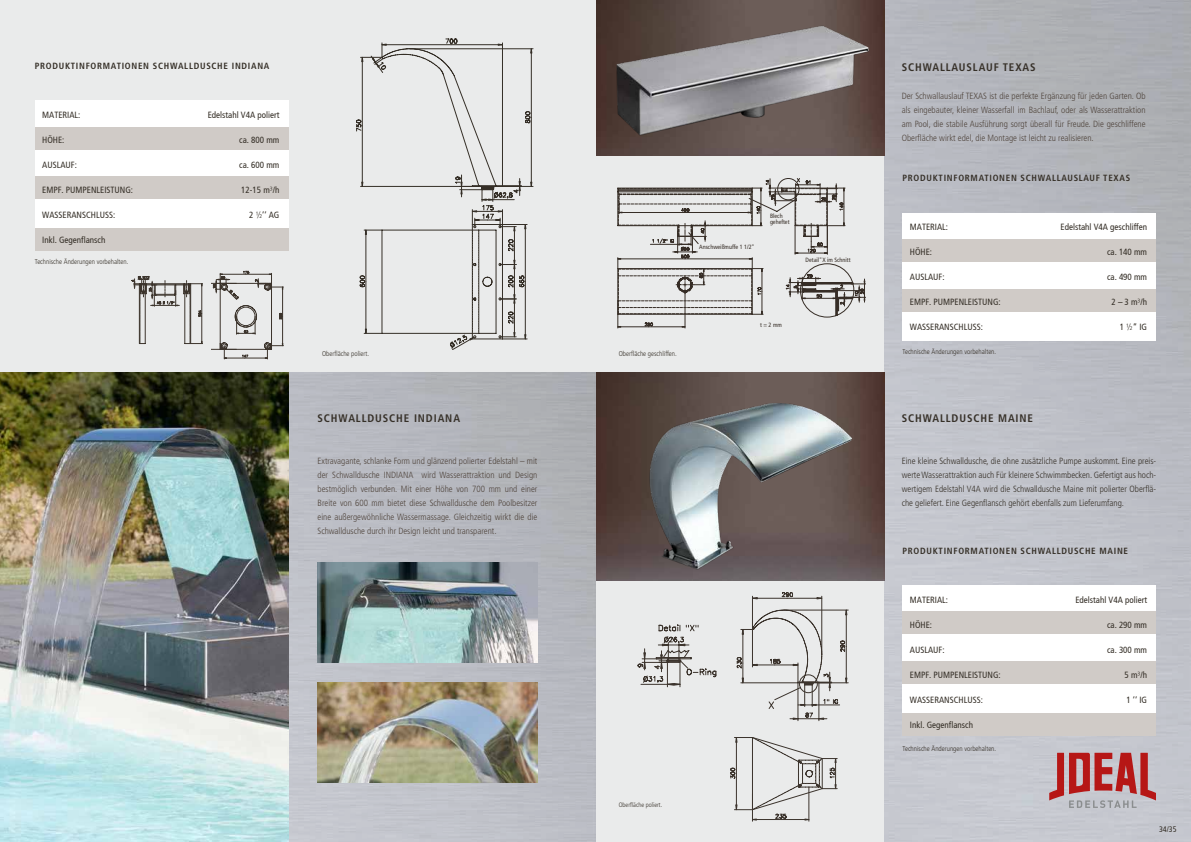
<style>
.page{position:relative;width:1191px;height:842px;background:#fff}
.page>*{position:absolute;margin:0;border:0;box-sizing:border-box;transform-origin:0 0}
.t1{font:700 condensed 11px "Frutiger";letter-spacing:.08em;color:#363028}
.t2{font:300 condensed 9px/14px "Frutiger";color:#50453d;text-align:justify}
.t3{font:condensed 9px "Frutiger";color:#363028}
.t4{font:300 condensed 9px/14px "Frutiger";color:#363028;text-align:justify}
.t5{font:700 condensed 9px "Frutiger";letter-spacing:.08em;color:#363028}
.t6{font:condensed 8px "Frutiger";color:#363028}
.t7{font:300 condensed 7px "Frutiger";color:#363028}
.t8{font:300 condensed 6.5px "Frutiger";color:#363028}
.t9{font:condensed 6.2px/6.2px "Frutiger";color:#362d26}
.s1{font-weight:300}
</style>
<div class="page">
<div style="left:596px;top:373px;width:305px;height:469px;background:#eaebeb"></div>
<div style="left:0;top:0;width:1191px;height:373px;background:#eaebeb"></div>
<img style="left:884px;top:0;width:307px;height:842px">
<img style="left:288px;top:373px;width:307px;height:469px">
<img style="left:0;top:373px;width:288px;height:469px">
<div style="left:35px;top:101px;width:253px;height:150px;background:#fff"></div>
<div style="left:35px;top:176px;width:253px;height:23px;background:#d0cbc7"></div>
<div style="left:35px;top:228px;width:253px;height:23px;background:#d0cbc7"></div>
<div style="left:35px;top:127px;width:253px;height:22px;background:#d0cbc7"></div>
<div style="left:902px;top:585px;width:254px;height:128px;background:#fff"></div>
<div style="left:902px;top:661px;width:254px;height:23px;background:#d0cbc7"></div>
<div style="left:902px;top:713px;width:254px;height:23px;background:#d0cbc7"></div>
<div style="left:902px;top:612px;width:254px;height:22px;background:#d0cbc7"></div>
<div style="left:902px;top:213px;width:254px;height:128px;background:#fff"></div>
<div style="left:902px;top:289px;width:254px;height:22px;background:#d0cbc7"></div>
<div style="left:902px;top:239px;width:254px;height:23px;background:#d0cbc7"></div>
<hr style="left:797px;top:683px;width:1px;height:38px;background:#3c342d">
<hr style="left:818px;top:683px;width:1px;height:38px;background:#3c342d">
<hr style="left:821px;top:596px;width:1px;height:59px;background:#3c342d">
<hr style="left:752px;top:596px;width:1px;height:33px;background:#3c342d">
<hr style="left:752px;top:598px;width:35px;height:1px;background:#3c342d">
<hr style="left:787px;top:598px;width:34px;height:1px;background:#3c342d">
<svg style="left:782px;top:592px;width:11px;height:5px"></svg>
<svg style="left:737px;top:609px;width:111px;height:110px"></svg>
<svg style="left:730px;top:737px;width:107px;height:84px"></svg>
<svg style="left:637px;top:625px;width:79px;height:62px"></svg>
<hr style="left:502px;top:186px;width:31px;height:1px;background:#352f27">
<hr style="left:410px;top:49px;width:123px;height:1px;background:#352f27">
<svg style="left:356px;top:39px;width:176px;height:311px"></svg>
<svg style="left:131px;top:276px;width:72px;height:68px"></svg>
<svg style="left:212px;top:270px;width:71px;height:89px"></svg>
<img style="left:317px;top:563px;width:220px;height:99px">
<img style="left:317px;top:683px;width:220px;height:99px">
<svg style="left:617px;top:178px;width:248px;height:150px"></svg>
<img style="left:596px;top:0;width:288px;height:156px">
<img style="left:596px;top:373px;width:288px;height:207px">
<img style="left:611px;top:399px;width:258px;height:172px">
<svg style="left:1049px;top:753px;width:107px;height:55px;background:#bd7c80"></svg>
<p class="t5" style="left:35px;top:61px;width:236px">PRODUKTINFORMATIONEN SCHWALLDUSCHE INDIANA</p>
<p class="t3" style="left:42px;top:109px;width:40px">MATERIAL:</p>
<p class="t3" style="left:208px;top:109px;width:73px">Edelstahl V4A poliert</p>
<p class="t3" style="left:42px;top:134px;width:24px">HÖHE:</p>
<p class="t3" style="left:239px;top:134px;width:42px">ca. 800 mm</p>
<p class="t3" style="left:42px;top:159px;width:36px">AUSLAUF:</p>
<p class="t3" style="left:239px;top:159px;width:42px">ca. 600 mm</p>
<p class="t3" style="left:42px;top:184px;width:92px">EMPF. PUMPENLEISTUNG:</p>
<p class="t3" style="left:241px;top:184px;width:40px">12-15 m<span class="s1">³</span>/h</p>
<p class="t3" style="left:42px;top:209px;width:74px">WASSERANSCHLUSS:</p>
<p class="t3" style="left:249px;top:209px;width:32px">2 <span class="s1">½</span>‘‘ AG</p>
<p class="t3" style="left:42px;top:234px;width:65px">Inkl. Gegenflansch</p>
<p class="t7" style="left:35px;top:258px;width:95px">Technische Änderungen vorbehalten.</p>
<p class="t7" style="left:322px;top:350px;width:49px">Oberfläche poliert.</p>
<p class="t1" style="left:317px;top:412px;width:144px">SCHWALLDUSCHE INDIANA</p>
<p class="t2" style="left:317px;top:454px;width:221px">Extravagante, schlanke Form und glänzend polierter Edelstahl – mit der Schwalldusche INDIANA wird Wasserattraktion und Design bestmöglich verbunden. Mit einer Höhe von 700 mm und einer Breite von 600 mm bietet diese Schwalldusche dem Poolbesitzer eine außergewöhnliche Wassermassage. Gleichzeitig wirkt die die Schwalldusche durch ihr Design leicht und transparent.</p>
<p class="t9" style="left:699px;top:243px;width:57px">Anschweißmuffe 1 1/2"</p>
<p class="t9" style="left:770px;top:212px;width:21px">Blech geheftet</p>
<p class="t9" style="left:805px;top:257px;width:46px">Detail"X im Schnitt</p>
<p class="t7" style="left:619px;top:350px;width:60px">Oberfläche geschliffen.</p>
<p class="t9" style="left:760px;top:322px;width:23px">t = 2 mm</p>
<p class="t8" style="left:619px;top:801px;width:45px">Oberfläche poliert.</p>
<p class="t1" style="left:901px;top:60px;width:135px">SCHWALLAUSLAUF TEXAS</p>
<p class="t2" style="left:901px;top:89px;width:245px">Der Schwallauslauf TEXAS ist die perfekte Ergänzung für jeden Garten. Ob als eingebauter, kleiner Wasserfall im Bachlauf, oder als Wasserattraktion am Pool, die stabile Ausführung sorgt überall für Freude. Die geschliffene Oberfläche wirkt edel, die Montage ist leicht zu realisieren.</p>
<p class="t5" style="left:902px;top:173px;width:229px">PRODUKTINFORMATIONEN SCHWALLAUSLAUF TEXAS</p>
<p class="t3" style="left:910px;top:222px;width:40px">MATERIAL:</p>
<p class="t3" style="left:1060px;top:222px;width:88px">Edelstahl V4A geschliffen</p>
<p class="t3" style="left:910px;top:247px;width:24px">HÖHE:</p>
<p class="t3" style="left:1107px;top:247px;width:42px">ca. 140 mm</p>
<p class="t3" style="left:910px;top:272px;width:36px">AUSLAUF:</p>
<p class="t3" style="left:1107px;top:272px;width:42px">ca. 490 mm</p>
<p class="t3" style="left:910px;top:297px;width:92px">EMPF. PUMPENLEISTUNG:</p>
<p class="t3" style="left:1111px;top:297px;width:37px">2 – 3 m<span class="s1">³</span>/h</p>
<p class="t3" style="left:910px;top:322px;width:74px">WASSERANSCHLUSS:</p>
<p class="t3" style="left:1119px;top:322px;width:29px">1 <span class="s1">½</span>“ IG</p>
<p class="t7" style="left:902px;top:348px;width:95px">Technische Änderungen vorbehalten.</p>
<p class="t1" style="left:901px;top:412px;width:133px">SCHWALLDUSCHE MAINE</p>
<p class="t4" style="left:901px;top:454px;width:256px">Eine kleine Schwalldusche, die ohne zusätzliche Pumpe auskommt. Eine preis&shy;werte Wasserattraktion auch Für kleinere Schwimmbecken. Gefertigt aus hoch&shy;wertigem Edelstahl V4A wird die Schwalldusche Maine mit polierter Oberflä&shy;che geliefert. Eine Gegenflansch gehört ebenfalls zum Lieferumfang.</p>
<p class="t5" style="left:902px;top:545px;width:227px">PRODUKTINFORMATIONEN SCHWALLDUSCHE MAINE</p>
<p class="t3" style="left:910px;top:594px;width:40px">MATERIAL:</p>
<p class="t3" style="left:1075px;top:594px;width:73px">Edelstahl V4A poliert</p>
<p class="t3" style="left:910px;top:619px;width:24px">HÖHE:</p>
<p class="t3" style="left:1107px;top:619px;width:42px">ca. 290 mm</p>
<p class="t3" style="left:910px;top:644px;width:36px">AUSLAUF:</p>
<p class="t3" style="left:1107px;top:644px;width:42px">ca. 300 mm</p>
<p class="t3" style="left:910px;top:669px;width:92px">EMPF. PUMPENLEISTUNG:</p>
<p class="t3" style="left:1124px;top:669px;width:24px">5 m<span class="s1">³</span>/h</p>
<p class="t3" style="left:910px;top:694px;width:74px">WASSERANSCHLUSS:</p>
<p class="t3" style="left:1126px;top:694px;width:22px">1 ‘‘ IG</p>
<p class="t3" style="left:910px;top:719px;width:65px">Inkl. Gegenflansch</p>
<p class="t7" style="left:902px;top:744px;width:95px">Technische Änderungen vorbehalten.</p>
<p class="t6" style="left:1159px;top:825px;width:19px">34/35</p>
</div>
